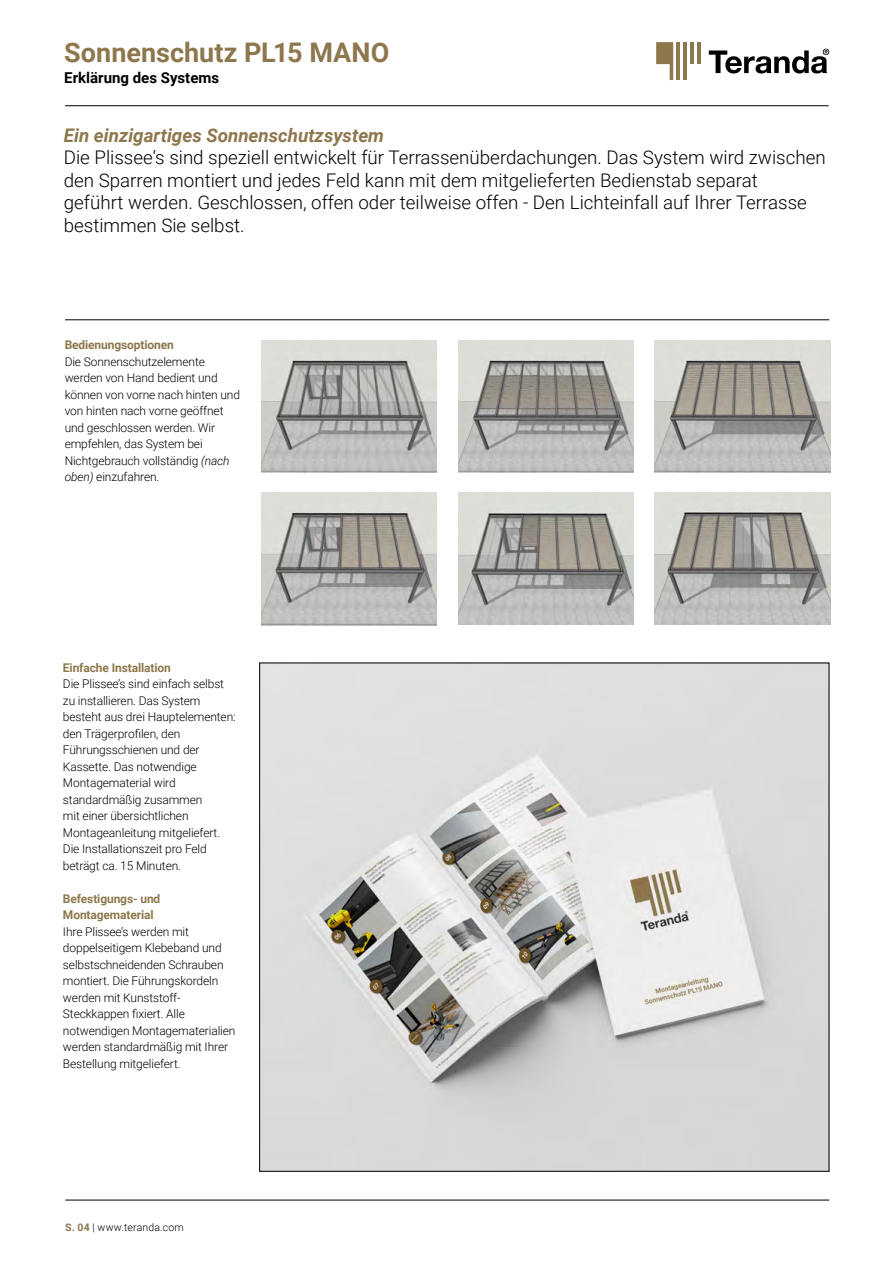
<style>
.page{position:relative;width:893px;height:1263px;background:#fff}
.page>*{position:absolute;margin:0;border:0;box-sizing:border-box;transform-origin:0 0}
.t1{font:700 27px "Roboto";color:#8d774c}
.t2{font:300 18.75px/22.5px "Roboto";color:#000}
.t3{font:italic 700 18.75px "Roboto";color:#8d774c}
.t4{font:700 15px "Roboto";color:#000}
.t5{font:300 12px/16.5px "Roboto";letter-spacing:-.01em;color:#000}
.t6{font:700 12px/16.5px "Roboto";letter-spacing:-.01em;color:#8d774c}
.t7{font:300 10.5px "Roboto";letter-spacing:.02em;color:#000}
.s1{font-style:italic}
.s2{font-weight:700;color:#8d774c}
</style>
<div class="page">
<hr style="left:65px;top:320px;width:764px;height:1px;background:#000">
<svg style="left:656px;top:42px;width:17px;height:38px"></svg>
<hr style="left:676px;top:42px;width:4px;height:38px;background:#8d774c">
<hr style="left:683px;top:42px;width:4px;height:38px;background:#8d774c">
<hr style="left:690px;top:42px;width:3px;height:22px;background:#8d774c">
<hr style="left:697px;top:42px;width:3px;height:22px;background:#8d774c">
<svg style="left:709px;top:49px;width:120px;height:24px"></svg>
<hr style="left:65px;top:105px;width:764px;height:1px;background:#000">
<hr style="left:65px;top:1200px;width:764px;height:1px;background:#000">
<img style="left:261px;top:492px;width:176px;height:133px">
<img style="left:655px;top:340px;width:175px;height:132px">
<img style="left:261px;top:340px;width:176px;height:132px">
<img style="left:458px;top:340px;width:176px;height:132px">
<img style="left:458px;top:492px;width:176px;height:132px">
<img style="left:655px;top:492px;width:175px;height:132px">
<img style="left:261px;top:665px;width:566px;height:504px">
<h1 class="t1" style="left:64px;top:34px;width:326px">Sonnenschutz PL15 MANO</h1>
<p class="t4" style="left:64px;top:68px;width:156px">Erklärung des Systems</p>
<h2 class="t3" style="left:64px;top:122px;width:322px">Ein einzigartiges Sonnenschutzsystem</h2>
<p class="t2" style="left:64px;top:146px;width:763px">Die Plissee‘s sind speziell entwickelt für Terrassenüberdachungen. Das System wird zwischen den Sparren montiert und jedes Feld kann mit dem mitgelieferten Bedienstab separat<br>geführt werden. Geschlossen, offen oder teilweise offen - Den Lichteinfall auf Ihrer Terrasse bestimmen Sie selbst.</p>
<p class="t6" style="left:65px;top:336px;width:111px">Bedienungsoptionen</p>
<p class="t5" style="left:65px;top:353px;width:177px">Die Sonnenschutzelemente werden von Hand bedient und können von vorne nach hinten und von hinten nach vorne geöffnet und geschlossen werden. Wir empfehlen, das System bei<br>Nichtgebrauch vollständig <span class="s1">(nach oben)</span> einzufahren.</p>
<p class="t6" style="left:63px;top:659px;width:109px">Einfache Installation</p>
<p class="t5" style="left:63px;top:675px;width:174px">Die Plissee’s sind einfach selbst zu installieren. Das System besteht aus drei Hauptelementen: den Trägerprofilen, den<br>Führungsschienen und der<br>Kassette. Das notwendige<br>Montagematerial wird standardmäßig zusammen<br>mit einer übersichtlichen<br>Montageanleitung mitgeliefert.<br>Die Installationszeit pro Feld beträgt ca. 15 Minuten.</p>
<p class="t6" style="left:63px;top:890px;width:99px">Befestigungs- und<br>Montagematerial</p>
<p class="t5" style="left:63px;top:923px;width:174px">Ihre Plissee’s werden mit doppelseitigem Klebeband und selbstschneidenden Schrauben montiert. Die Führungskordeln werden mit Kunststoff-<br>Steckkappen fixiert. Alle notwendigen Montagematerialien werden standardmäßig mit Ihrer<br>Bestellung mitgeliefert.</p>
<p class="t7" style="left:65px;top:1220px;width:120px"><span class="s2">S. 04</span> | www.teranda.com</p>
</div>
